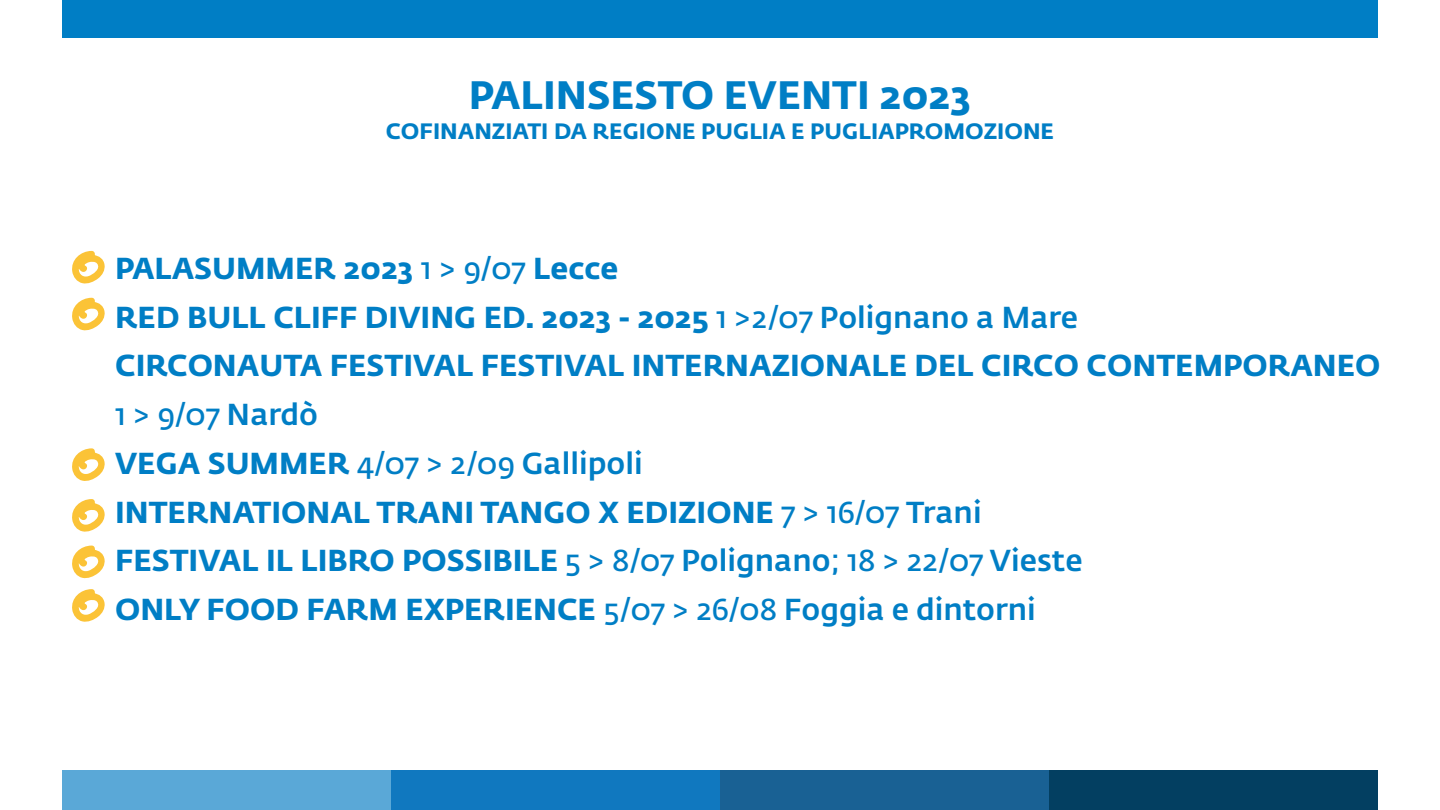
<style>
.page{position:relative;width:1440px;height:810px;background:#fff}
.page>*{position:absolute;margin:0;border:0;box-sizing:border-box;transform-origin:0 0}
.t1{font:700 39.22px "Fedra Sans Std";color:#007ec5}
.t2{font:700 30px/48.8px "Fedra Sans Std";color:#007ec5}
.t3{font:700 22.05px "Fedra Sans Std";color:#007ec5}
.s1{font-weight:400}
.s2{font-weight:500}
</style>
<div class="page">
<svg style="left:72px;top:251px;width:33px;height:33px"></svg>
<svg style="left:72px;top:298px;width:33px;height:33px"></svg>
<svg style="left:72px;top:448px;width:33px;height:33px"></svg>
<svg style="left:72px;top:499px;width:33px;height:33px"></svg>
<svg style="left:72px;top:546px;width:33px;height:33px"></svg>
<svg style="left:72px;top:589px;width:33px;height:33px"></svg>
<div style="left:62px;top:0;width:1316px;height:38px;background:#007ec5"></div>
<div style="left:1049px;top:771px;width:329px;height:39px;background:#033f61"></div>
<div style="left:720px;top:771px;width:329px;height:39px;background:#196194"></div>
<div style="left:391px;top:771px;width:329px;height:39px;background:#1078bf"></div>
<div style="left:62px;top:771px;width:329px;height:39px;background:#5aa8d7"></div>
<h1 class="t1" style="left:469px;top:70px;width:504px">PALINSESTO EVENTI 2023</h1>
<p class="t3" style="left:386px;top:117px;width:670px">COFINANZIATI DA REGIONE PUGLIA E PUGLIAPROMOZIONE</p>
<p class="t2" style="left:115px;top:244px;width:1267px">PALASUMMER 2023 <span class="s1">1 &gt; 9/07</span> Lecce<br>RED BULL CLIFF DIVING ED. 2023 - 2025 <span class="s1">1 &gt;2/07</span> <span class="s2">Polignano a Mare<br></span>CIRCONAUTA FESTIVAL FESTIVAL INTERNAZIONALE DEL CIRCO CONTEMPORANEO <span class="s1">1 &gt; 9/07</span> <span class="s2">Nardò<br></span>VEGA SUMMER <span class="s1">4/07 &gt; 2/09</span> <span class="s2">Gallipoli<br></span>INTERNATIONAL TRANI TANGO X EDIZIONE <span class="s1">7 &gt; 16/07</span> <span class="s2">Trani<br></span>FESTIVAL IL LIBRO POSSIBILE <span class="s1">5 &gt; 8/07</span> <span class="s2">Polignano</span><span class="s1">; 18 &gt; 22/07</span> <span class="s2">Vieste<br></span>ONLY FOOD FARM EXPERIENCE <span class="s1">5/07 &gt; 26/08</span> <span class="s2">Foggia e dintorni</span></p>
</div>
